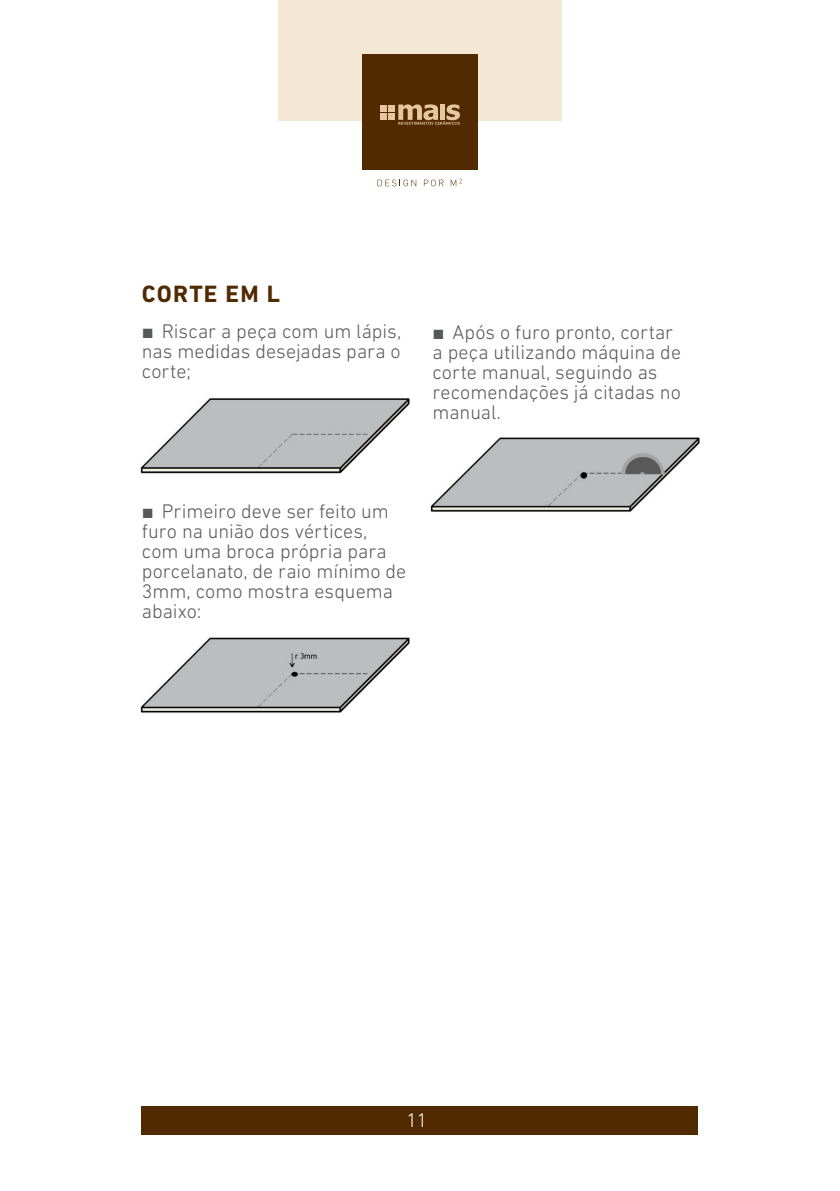
<style>
.page{position:relative;width:840px;height:1191px;background:#fff}
.page>*{position:absolute;margin:0;border:0;box-sizing:border-box;transform-origin:0 0}
.t1{font:700 24px "DIN Next LT Pro";letter-spacing:.05em;color:#512a00}
.t2{font:300 20px/20px "DIN Next LT Pro";color:#57585a}
.t3{font:300 20px "DIN Next LT Pro";color:#fff}
.s1{font-family:"Arial";font-weight:900}
</style>
<div class="page">
<div style="left:278px;top:0;width:283px;height:120px;background:#f4e7d4"></div>
<div style="left:142px;top:1106px;width:555px;height:28px;background:#512a00"></div>
<div style="left:362px;top:54px;width:115px;height:116px;background:#512a00"></div>
<div style="left:380px;top:113px;width:7px;height:7px;background:#e4c79e"></div>
<div style="left:380px;top:104px;width:7px;height:7px;background:#e4c79e"></div>
<div style="left:388px;top:113px;width:7px;height:7px;background:#e4c79e"></div>
<div style="left:388px;top:104px;width:7px;height:7px;background:#e4c79e"></div>
<svg style="left:398px;top:104px;width:61px;height:21px"></svg>
<svg style="left:377px;top:180px;width:39px;height:6px"></svg>
<svg style="left:423px;top:180px;width:20px;height:6px"></svg>
<svg style="left:450px;top:179px;width:11px;height:7px"></svg>
<img style="left:140px;top:398px;width:270px;height:76px">
<img style="left:140px;top:637px;width:270px;height:76px">
<img style="left:430px;top:437px;width:270px;height:75px">
<p class="t1" style="left:142px;top:279px;width:139px">CORTE EM L</p>
<p class="t2" style="left:142px;top:321px;width:261px;text-align:justify"><span class="s1">■</span> Riscar a peça com um lápis, nas medidas desejadas para o corte;</p>
<p class="t2" style="left:432px;top:322px;width:250px"><span class="s1">■</span> Após o furo pronto, cortar a peça utilizando máquina de corte manual, seguindo as recomendações já citadas no manual.</p>
<p class="t2" style="left:142px;top:501px;width:266px"><span class="s1">■</span> Primeiro deve ser feito um furo na união dos vértices, com uma broca própria para porcelanato, de raio mínimo de<br>3mm, como mostra esquema abaixo:</p>
<p class="t3" style="left:406px;top:1108px;width:23px">11</p>
</div>
